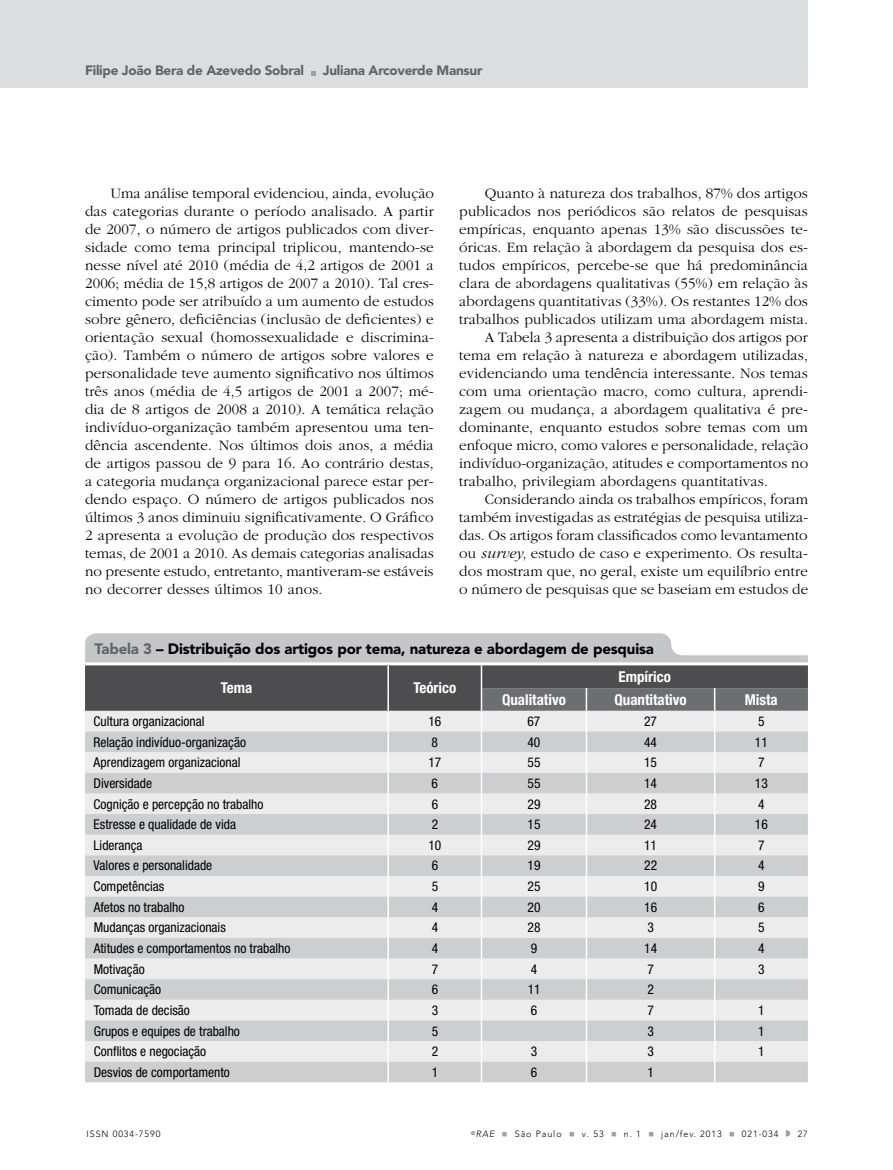
<style>
.page{position:relative;width:893px;height:1170px;background:#fff}
.page>*{position:absolute;margin:0;border:0;box-sizing:border-box;transform-origin:0 0}
.t1{font:300 15px/18px "Garamond";letter-spacing:.01em;color:#000;text-align:justify}
.t2{font:900 15px "Avenir";letter-spacing:-.01em;color:#000}
.t3{font:700 condensed 15px "Helvetica Neue LT Std";color:#fff}
.t4{font:condensed 13.5px "Helvetica Neue LT Std";color:#000}
.t5{font:900 13.5px "Avenir LT Std";letter-spacing:-.02em;color:#636466}
.t6{font:300 9px "Avenir LT Std";letter-spacing:.1em;color:#000}
.s1{font-style:italic}
.s2{color:#636466}
.s3{color:#9d9fa2}
</style>
<div class="page">
<div style="left:0;top:0;width:808px;height:87px;background:#dcddde"></div>
<svg style="left:311px;top:71px;width:5px;height:4px"></svg>
<svg style="left:786px;top:1130px;width:4px;height:6px"></svg>
<svg style="left:85px;top:633px;width:723px;height:449px;background:#cecfd0"></svg>
<p class="t5" style="left:85px;top:62px;width:221px">Filipe João Bera de Azevedo Sobral</p>
<p class="t5" style="left:323px;top:62px;width:161px">Juliana Arcoverde Mansur</p>
<p class="t1" style="left:85px;top:185px;width:350px;text-indent:26px">Uma análise temporal evidenciou, ainda, evolução das categorias durante o período analisado. A partir de 2007, o número de artigos publicados com diver&shy;sidade como tema principal triplicou, mantendo-se nesse nível até 2010 (média de 4,2 artigos de 2001 a 2006; média de 15,8 artigos de 2007 a 2010). Tal cres&shy;cimento pode ser atribuído a um aumento de estudos sobre gênero, deficiências (inclusão de deficientes) e orientação sexual (homossexualidade e discrimina&shy;ção). Também o número de artigos sobre valores e personalidade teve aumento significativo nos últimos três anos (média de 4,5 artigos de 2001 a 2007; mé&shy;dia de 8 artigos de 2008 a 2010). A temática relação indivíduo-organização também apresentou uma ten&shy;dência ascendente. Nos últimos dois anos, a média de artigos passou de 9 para 16. Ao contrário destas, a categoria mudança organizacional parece estar per&shy;dendo espaço. O número de artigos publicados nos últimos 3 anos diminuiu significativamente. O Gráfico 2 apresenta a evolução de produção dos respectivos temas, de 2001 a 2010. As demais categorias analisadas no presente estudo, entretanto, mantiveram-se estáveis no decorrer desses últimos 10 anos.</p>
<p class="t1" style="left:485px;top:185px;width:325px">Quanto à natureza dos trabalhos, 87% dos artigos</p>
<p class="t1" style="left:459px;top:203px;width:350px">publicados nos periódicos são relatos de pesquisas</p>
<p class="t1" style="left:459px;top:221px;width:350px">empíricas, enquanto apenas 13% são discussões te-</p>
<p class="t1" style="left:459px;top:239px;width:350px">óricas. Em relação à abordagem da pesquisa dos es-</p>
<p class="t1" style="left:459px;top:257px;width:350px">tudos empíricos, percebe-se que há predominância</p>
<p class="t1" style="left:459px;top:275px;width:350px">clara de abordagens qualitativas (55%) em relação às</p>
<p class="t1" style="left:459px;top:293px;width:350px">abordagens quantitativas (33%). Os restantes 12% dos</p>
<p class="t1" style="left:459px;top:311px;width:350px">trabalhos publicados utilizam uma abordagem mista.</p>
<p class="t1" style="left:485px;top:329px;width:325px">A Tabela 3 apresenta a distribuição dos artigos por</p>
<p class="t1" style="left:459px;top:347px;width:350px">tema em relação à natureza e abordagem utilizadas,</p>
<p class="t1" style="left:459px;top:365px;width:350px">evidenciando uma tendência interessante. Nos temas</p>
<p class="t1" style="left:459px;top:383px;width:350px">com uma orientação macro, como cultura, aprendi-</p>
<p class="t1" style="left:459px;top:401px;width:350px">zagem ou mudança, a abordagem qualitativa é pre-</p>
<p class="t1" style="left:459px;top:419px;width:350px">dominante, enquanto estudos sobre temas com um</p>
<p class="t1" style="left:459px;top:437px;width:350px">enfoque micro, como valores e personalidade, relação</p>
<p class="t1" style="left:459px;top:455px;width:350px">indivíduo-organização, atitudes e comportamentos no</p>
<p class="t1" style="left:459px;top:473px;width:310px">trabalho, privilegiam abordagens quantitativas.</p>
<p class="t1" style="left:485px;top:491px;width:325px">Considerando ainda os trabalhos empíricos, foram</p>
<p class="t1" style="left:459px;top:509px;width:350px">também investigadas as estratégias de pesquisa utiliza-</p>
<p class="t1" style="left:459px;top:527px;width:350px">das. Os artigos foram classificados como levantamento</p>
<p class="t1" style="left:459px;top:545px;width:350px">ou <span class="s1">survey,</span> estudo de caso e experimento. Os resulta-</p>
<p class="t1" style="left:459px;top:563px;width:350px">dos mostram que, no geral, existe um equilíbrio entre</p>
<p class="t1" style="left:459px;top:581px;width:350px">o número de pesquisas que se baseiam em estudos de</p>
<p class="t2" style="left:95px;top:639px;width:561px"><span class="s2">Tabela 3</span> – Distribuição dos artigos por tema, natureza e abordagem de pesquisa</p>
<p class="t3" style="left:221px;top:679px;width:33px">Tema</p>
<p class="t3" style="left:413px;top:679px;width:44px">Teórico</p>
<p class="t3" style="left:618px;top:667px;width:54px">Empírico</p>
<p class="t3" style="left:502px;top:690px;width:65px">Qualitativo</p>
<p class="t3" style="left:614px;top:690px;width:74px">Quantitativo</p>
<p class="t3" style="left:745px;top:690px;width:35px">Mista</p>
<p class="t4" style="left:94px;top:713px;width:112px">Cultura organizacional</p>
<p class="t4" style="left:428px;top:713px;width:14px">16</p>
<p class="t4" style="left:527px;top:713px;width:14px">67</p>
<p class="t4" style="left:644px;top:713px;width:14px">27</p>
<p class="t4" style="left:758px;top:713px;width:8px">5</p>
<p class="t4" style="left:94px;top:734px;width:154px">Relação indivíduo-organização</p>
<p class="t4" style="left:432px;top:734px;width:8px">8</p>
<p class="t4" style="left:527px;top:734px;width:14px">40</p>
<p class="t4" style="left:644px;top:734px;width:14px">44</p>
<p class="t4" style="left:755px;top:734px;width:14px">11</p>
<p class="t4" style="left:94px;top:754px;width:148px">Aprendizagem organizacional</p>
<p class="t4" style="left:428px;top:754px;width:14px">17</p>
<p class="t4" style="left:527px;top:754px;width:14px">55</p>
<p class="t4" style="left:644px;top:754px;width:14px">15</p>
<p class="t4" style="left:758px;top:754px;width:8px">7</p>
<p class="t4" style="left:94px;top:775px;width:60px">Diversidade</p>
<p class="t4" style="left:432px;top:775px;width:8px">6</p>
<p class="t4" style="left:527px;top:775px;width:14px">55</p>
<p class="t4" style="left:644px;top:775px;width:14px">14</p>
<p class="t4" style="left:755px;top:775px;width:14px">13</p>
<p class="t4" style="left:94px;top:795px;width:171px">Cognição e percepção no trabalho</p>
<p class="t4" style="left:432px;top:795px;width:8px">6</p>
<p class="t4" style="left:528px;top:795px;width:14px">29</p>
<p class="t4" style="left:644px;top:795px;width:14px">28</p>
<p class="t4" style="left:758px;top:795px;width:8px">4</p>
<p class="t4" style="left:94px;top:816px;width:144px">Estresse e qualidade de vida</p>
<p class="t4" style="left:432px;top:816px;width:8px">2</p>
<p class="t4" style="left:528px;top:816px;width:14px">15</p>
<p class="t4" style="left:644px;top:816px;width:14px">24</p>
<p class="t4" style="left:755px;top:816px;width:14px">16</p>
<p class="t4" style="left:94px;top:837px;width:50px">Liderança</p>
<p class="t4" style="left:428px;top:837px;width:14px">10</p>
<p class="t4" style="left:528px;top:837px;width:14px">29</p>
<p class="t4" style="left:644px;top:837px;width:14px">11</p>
<p class="t4" style="left:758px;top:837px;width:8px">7</p>
<p class="t4" style="left:94px;top:857px;width:120px">Valores e personalidade</p>
<p class="t4" style="left:432px;top:857px;width:8px">6</p>
<p class="t4" style="left:528px;top:857px;width:14px">19</p>
<p class="t4" style="left:644px;top:857px;width:14px">22</p>
<p class="t4" style="left:758px;top:857px;width:8px">4</p>
<p class="t4" style="left:94px;top:878px;width:72px">Competências</p>
<p class="t4" style="left:432px;top:878px;width:8px">5</p>
<p class="t4" style="left:528px;top:878px;width:14px">25</p>
<p class="t4" style="left:644px;top:878px;width:14px">10</p>
<p class="t4" style="left:758px;top:878px;width:8px">9</p>
<p class="t4" style="left:94px;top:899px;width:92px">Afetos no trabalho</p>
<p class="t4" style="left:432px;top:899px;width:8px">4</p>
<p class="t4" style="left:528px;top:899px;width:14px">20</p>
<p class="t4" style="left:644px;top:899px;width:14px">16</p>
<p class="t4" style="left:758px;top:899px;width:8px">6</p>
<p class="t4" style="left:94px;top:919px;width:134px">Mudanças organizacionais</p>
<p class="t4" style="left:432px;top:919px;width:8px">4</p>
<p class="t4" style="left:528px;top:919px;width:14px">28</p>
<p class="t4" style="left:647px;top:919px;width:8px">3</p>
<p class="t4" style="left:758px;top:919px;width:8px">5</p>
<p class="t4" style="left:94px;top:940px;width:198px">Atitudes e comportamentos no trabalho</p>
<p class="t4" style="left:432px;top:940px;width:8px">4</p>
<p class="t4" style="left:531px;top:940px;width:8px">9</p>
<p class="t4" style="left:644px;top:940px;width:14px">14</p>
<p class="t4" style="left:758px;top:940px;width:8px">4</p>
<p class="t4" style="left:94px;top:961px;width:52px">Motivação</p>
<p class="t4" style="left:432px;top:961px;width:8px">7</p>
<p class="t4" style="left:531px;top:961px;width:8px">4</p>
<p class="t4" style="left:647px;top:961px;width:8px">7</p>
<p class="t4" style="left:758px;top:961px;width:8px">3</p>
<p class="t4" style="left:94px;top:981px;width:69px">Comunicação</p>
<p class="t4" style="left:432px;top:981px;width:8px">6</p>
<p class="t4" style="left:528px;top:981px;width:14px">11</p>
<p class="t4" style="left:647px;top:981px;width:8px">2</p>
<p class="t4" style="left:94px;top:1002px;width:98px">Tomada de decisão</p>
<p class="t4" style="left:432px;top:1002px;width:8px">3</p>
<p class="t4" style="left:531px;top:1002px;width:8px">6</p>
<p class="t4" style="left:647px;top:1002px;width:8px">7</p>
<p class="t4" style="left:758px;top:1002px;width:8px">1</p>
<p class="t4" style="left:94px;top:1022px;width:148px">Grupos e equipes de trabalho</p>
<p class="t4" style="left:432px;top:1022px;width:8px">5</p>
<p class="t4" style="left:647px;top:1022px;width:8px">3</p>
<p class="t4" style="left:758px;top:1022px;width:8px">1</p>
<p class="t4" style="left:94px;top:1043px;width:114px">Conflitos e negociação</p>
<p class="t4" style="left:432px;top:1043px;width:8px">2</p>
<p class="t4" style="left:531px;top:1043px;width:8px">3</p>
<p class="t4" style="left:647px;top:1043px;width:8px">3</p>
<p class="t4" style="left:758px;top:1043px;width:8px">1</p>
<p class="t4" style="left:94px;top:1064px;width:138px">Desvios de comportamento</p>
<p class="t4" style="left:432px;top:1064px;width:8px">1</p>
<p class="t4" style="left:531px;top:1064px;width:8px">6</p>
<p class="t4" style="left:647px;top:1064px;width:8px">1</p>
<p class="t6" style="left:87px;top:1128px;width:75px">ISSN 0034-7590</p>
<p class="t6" style="left:471px;top:1128px;width:309px"><sup>©</sup><span class="s1">RAE</span> <span class="s3">■</span> São Paulo <span class="s3">■</span> v. 53 <span class="s3">■</span> n. 1 <span class="s3">■</span> jan/fev. 2013 <span class="s3">■</span> 021-034</p>
<p class="t6" style="left:798px;top:1128px;width:12px">27</p>
</div>
